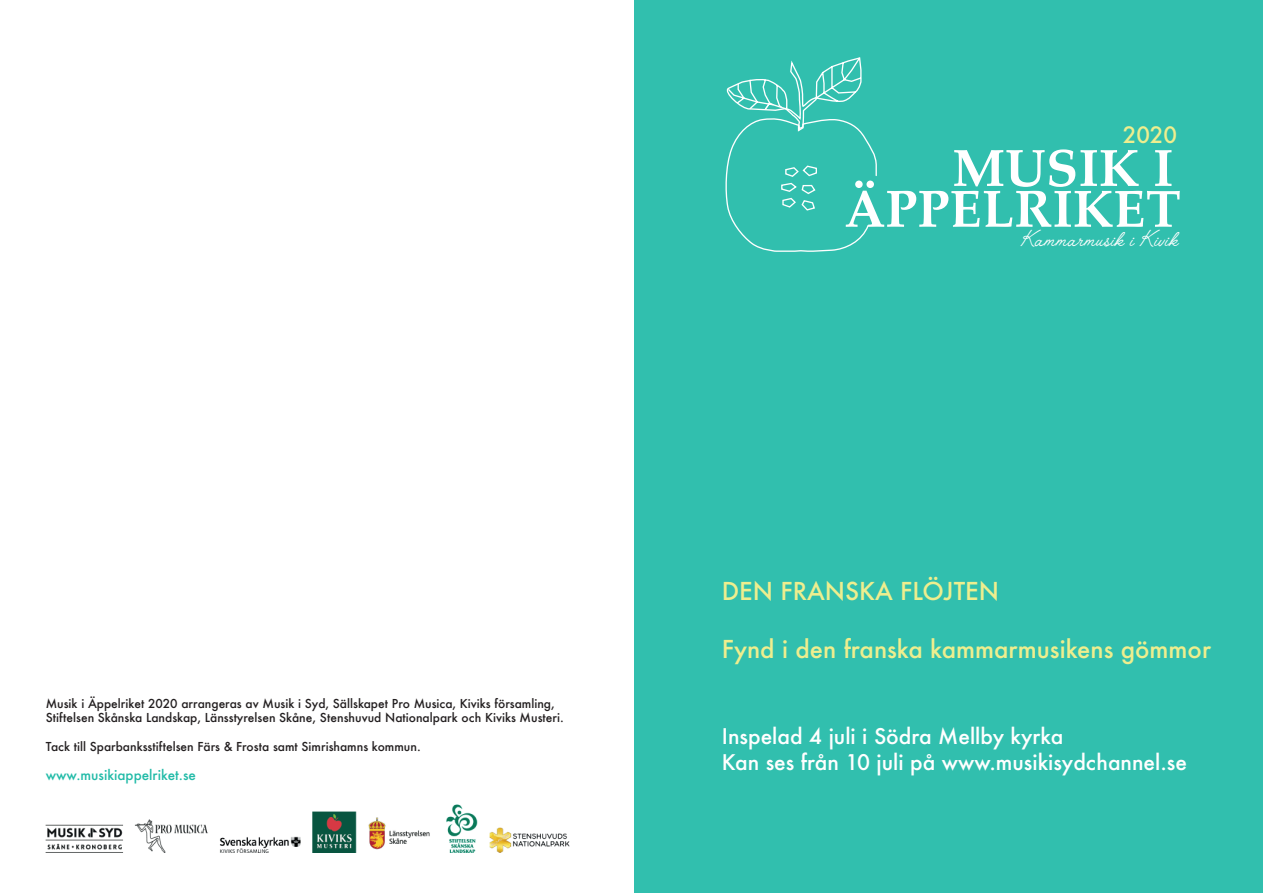
<style>
.page{position:relative;width:1263px;height:893px;background:#fff}
.page>*{position:absolute;margin:0;border:0;box-sizing:border-box;transform-origin:0 0}
.t1{font:700 52.65px "Palatino";color:#fff}
.t2{font:27.15px "Angelface";letter-spacing:.005em;color:#fff}
.t3{font:500 24px "Futura";color:#eeee8e}
.t4{font:500 21.9px "Futura";color:#eeee8e}
.t5{font:500 21px/25.2px "Futura";color:#fff}
.t6{font:500 13.5px "Futura";color:#22bba8}
.t7{font:500 12px/14.4px "Futura";color:#231f20}
</style>
<div class="page">
<div style="left:635px;top:0;width:628px;height:893px;background:#31bfae"></div>
<svg style="left:725px;top:57px;width:152px;height:195px"></svg>
<img style="left:45px;top:804px;width:525px;height:49px">
<p class="t7" style="left:46px;top:696px;width:520px">Musik i Äppelriket 2020 arrangeras av Musik i Syd, Sällskapet Pro Musica, Kiviks församling,<br>Stiftelsen Skånska Landskap, Länsstyrelsen Skåne, Stenshuvud Nationalpark och Kiviks Musteri.</p>
<p class="t7" style="left:46px;top:739px;width:376px">Tack till Sparbanksstiftelsen Färs &amp; Frosta samt Simrishamns kommun.</p>
<p class="t6" style="left:46px;top:765px;width:152px">www.musikiappelriket.se</p>
<h3 class="t4" style="left:1123px;top:120px;width:56px">2020</h3>
<h1 class="t1" style="left:952px;top:123px;width:222px">MUSIK I</h1>
<h1 class="t1" style="left:844px;top:164px;width:338px">ÄPPELRIKET</h1>
<h2 class="t2" style="left:1021px;top:224px;width:159px">Kammarmusik i Kivik</h2>
<h3 class="t3" style="left:722px;top:575px;width:279px">DEN FRANSKA FLÖJTEN</h3>
<h3 class="t3" style="left:722px;top:632px;width:491px">Fynd i den franska kammarmusikens gömmor</h3>
<h3 class="t5" style="left:722px;top:724px;width:467px">Inspelad 4 juli i Södra Mellby kyrka<br>Kan ses från 10 juli på www.musikisydchannel.se</h3>
</div>
